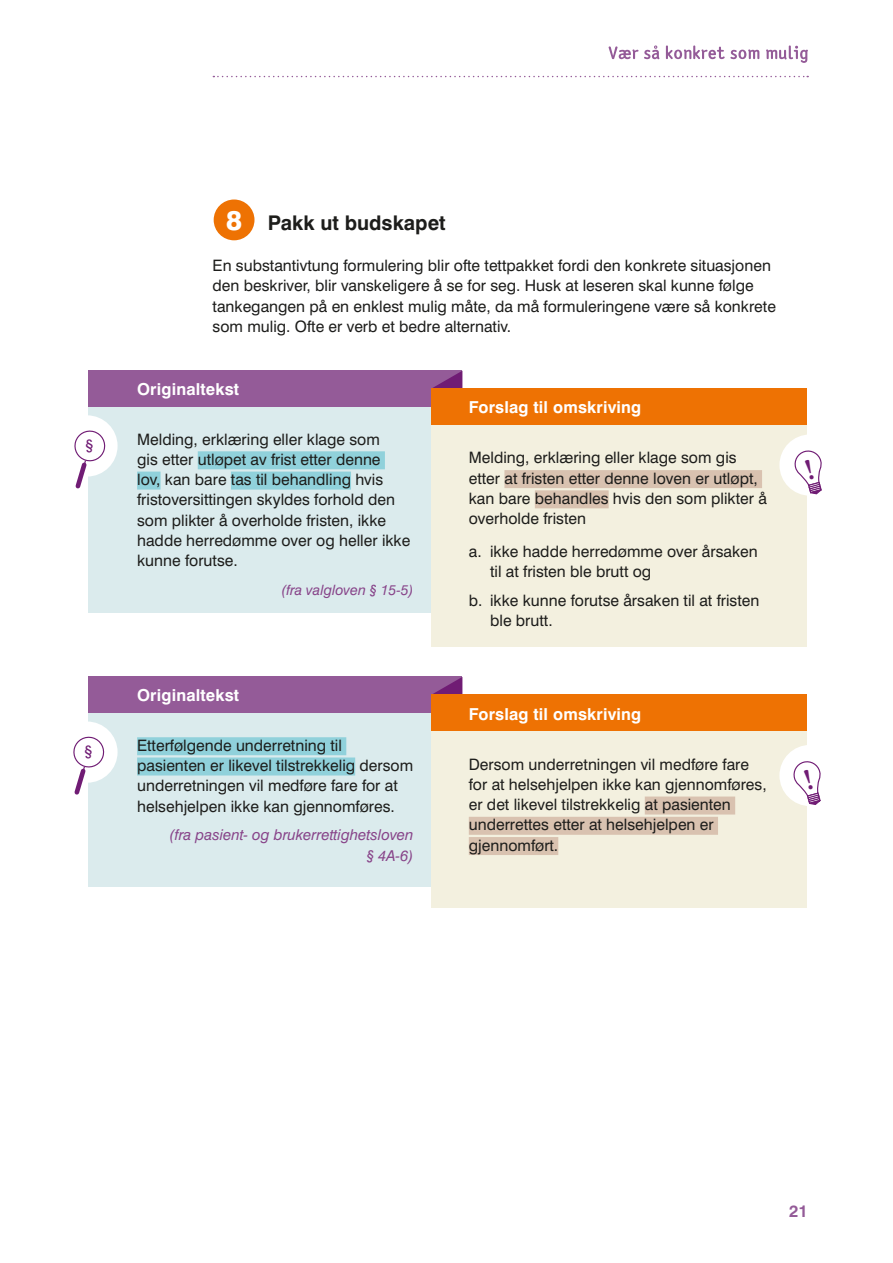
<style>
.page{position:relative;width:893px;height:1263px;background:#fff}
.page>*{position:absolute;margin:0;border:0;box-sizing:border-box;transform-origin:0 0}
.brødtekst{font:800 27px "Swiss 721 BT";color:#fff}
.Heading_2{font:700 20.25px "Swiss 721 BT";color:#1d1d1b}
.overskrift_bokser{font:700 16.5px "Swiss 721 BT";letter-spacing:.01em;color:#fff}
.t1{font:700 16.5px "Swiss 721 BT";color:#945b98}
.tekst_boks_brød{font:15.75px/20.2px "Swiss 721 BT";color:#1d1d1b}
.brødtekst-2{font:15.75px/20.2px "Swiss 721 BT";color:#1d1d1b}
.brødtekst-3{font:15.75px "Swiss 721 BT";color:#701c74}
.lovtekst{font:italic 15px/20.2px "Swiss 721 BT";color:#88458a;text-align:right}
.lovtekst-2{font:italic 14.25px "Swiss 721 BT";color:#88458a}
</style>
<div class="page">
<svg style="left:213px;top:76px;width:595px;height:1px"></svg>
<svg style="left:609px;top:45px;width:199px;height:18px"></svg>
<div style="left:88px;top:375px;width:366px;height:237px;background:#dbebed"></div>
<div style="left:88px;top:681px;width:366px;height:205px;background:#dbebed"></div>
<div style="left:88px;top:371px;width:374px;height:36px;background:#945b98"></div>
<div style="left:88px;top:677px;width:374px;height:36px;background:#945b98"></div>
<svg style="left:433px;top:371px;width:29px;height:17px"></svg>
<svg style="left:433px;top:677px;width:29px;height:17px"></svg>
<div style="left:56px;top:415px;width:62px;height:62px;background:#fff;border-radius:50%"></div>
<div style="left:56px;top:721px;width:62px;height:62px;background:#fff;border-radius:50%"></div>
<div style="left:198px;top:451px;width:187px;height:18px;background:#90d1db"></div>
<div style="left:137px;top:472px;width:24px;height:18px;background:#90d1db"></div>
<div style="left:231px;top:472px;width:120px;height:18px;background:#90d1db"></div>
<div style="left:137px;top:737px;width:209px;height:18px;background:#90d1db"></div>
<div style="left:137px;top:757px;width:218px;height:18px;background:#90d1db"></div>
<div style="left:431px;top:388px;width:376px;height:259px;background:#f3f0df"></div>
<div style="left:431px;top:694px;width:376px;height:213px;background:#f3f0df"></div>
<div style="left:431px;top:388px;width:376px;height:36px;background:#ee7203"></div>
<div style="left:431px;top:694px;width:376px;height:37px;background:#ee7203"></div>
<div style="left:504px;top:470px;width:258px;height:18px;background:#d9c2b0"></div>
<div style="left:535px;top:490px;width:74px;height:18px;background:#d9c2b0"></div>
<div style="left:645px;top:796px;width:90px;height:18px;background:#d9c2b0"></div>
<div style="left:469px;top:817px;width:249px;height:18px;background:#d9c2b0"></div>
<div style="left:469px;top:837px;width:89px;height:18px;background:#d9c2b0"></div>
<div style="left:779px;top:434px;width:62px;height:62px;background:#fff;border-radius:50%"></div>
<div style="left:779px;top:745px;width:62px;height:61px;background:#fff;border-radius:50%"></div>
<div style="left:214px;top:199px;width:40px;height:41px;background:#ee7203;border-radius:50%"></div>
<svg style="left:74px;top:430px;width:34px;height:59px"></svg>
<svg style="left:73px;top:736px;width:34px;height:59px"></svg>
<svg style="left:794px;top:450px;width:28px;height:45px"></svg>
<svg style="left:793px;top:761px;width:28px;height:45px"></svg>
<p class="brødtekst-3" style="left:85px;top:436px;width:9px">§</p>
<p class="brødtekst-3" style="left:84px;top:742px;width:9px">§</p>
<p class="brødtekst" style="left:226px;top:204px;width:17px">8</p>
<p class="Heading_2" style="left:268px;top:210px;width:179px">Pakk ut budskapet</p>
<p class="brødtekst-2" style="left:213px;top:255px;width:565px">En substantivtung formulering blir ofte tettpakket fordi den konkrete situasjonen den beskriver, blir vanskeligere å se for seg. Husk at leseren skal kunne følge tankegangen på en enklest mulig måte, da må formuleringene være så konkrete som mulig. Ofte er verb et bedre alternativ.</p>
<p class="overskrift_bokser" style="left:137px;top:379px;width:104px">Originaltekst</p>
<p class="tekst_boks_brød" style="left:137px;top:429px;width:275px">Melding, erklæring eller klage som<br>gis etter utløpet av frist etter denne<br>lov, kan bare tas til behandling hvis fristoversittingen skyldes forhold den som plikter å overholde fristen, ikke hadde herredømme over og heller ikke kunne forutse.</p>
<p class="lovtekst-2" style="left:282px;top:581px;width:133px">(fra valgloven § 15-5)</p>
<p class="overskrift_bokser" style="left:137px;top:685px;width:104px">Originaltekst</p>
<p class="tekst_boks_brød" style="left:137px;top:735px;width:278px">Etterfølgende underretning til pasienten er likevel tilstrekkelig dersom underretningen vil medføre fare for at helsehjelpen ikke kan gjennomføres.</p>
<p class="lovtekst" style="left:170px;top:825px;width:245px">(fra pasient- og brukerrettighetsloven § 4A-6)</p>
<p class="overskrift_bokser" style="left:469px;top:397px;width:174px">Forslag til omskriving</p>
<p class="tekst_boks_brød" style="left:469px;top:447px;width:300px">Melding, erklæring eller klage som gis etter at fristen etter denne loven er utløpt, kan bare behandles hvis den som plikter å overholde fristen</p>
<p class="tekst_boks_brød" style="left:490px;top:541px;width:269px;text-indent:-21px">a. ikke hadde herredømme over årsaken til at fristen ble brutt og</p>
<p class="tekst_boks_brød" style="left:490px;top:590px;width:271px;text-indent:-21px">b. ikke kunne forutse årsaken til at fristen ble brutt.</p>
<p class="overskrift_bokser" style="left:469px;top:703px;width:174px">Forslag til omskriving</p>
<p class="tekst_boks_brød" style="left:469px;top:754px;width:299px">Dersom underretningen vil medføre fare for at helsehjelpen ikke kan gjennomføres, er det likevel tilstrekkelig at pasienten underrettes etter at helsehjelpen er gjennomført.</p>
<p class="t1" style="left:789px;top:1201px;width:20px">21</p>
</div>
